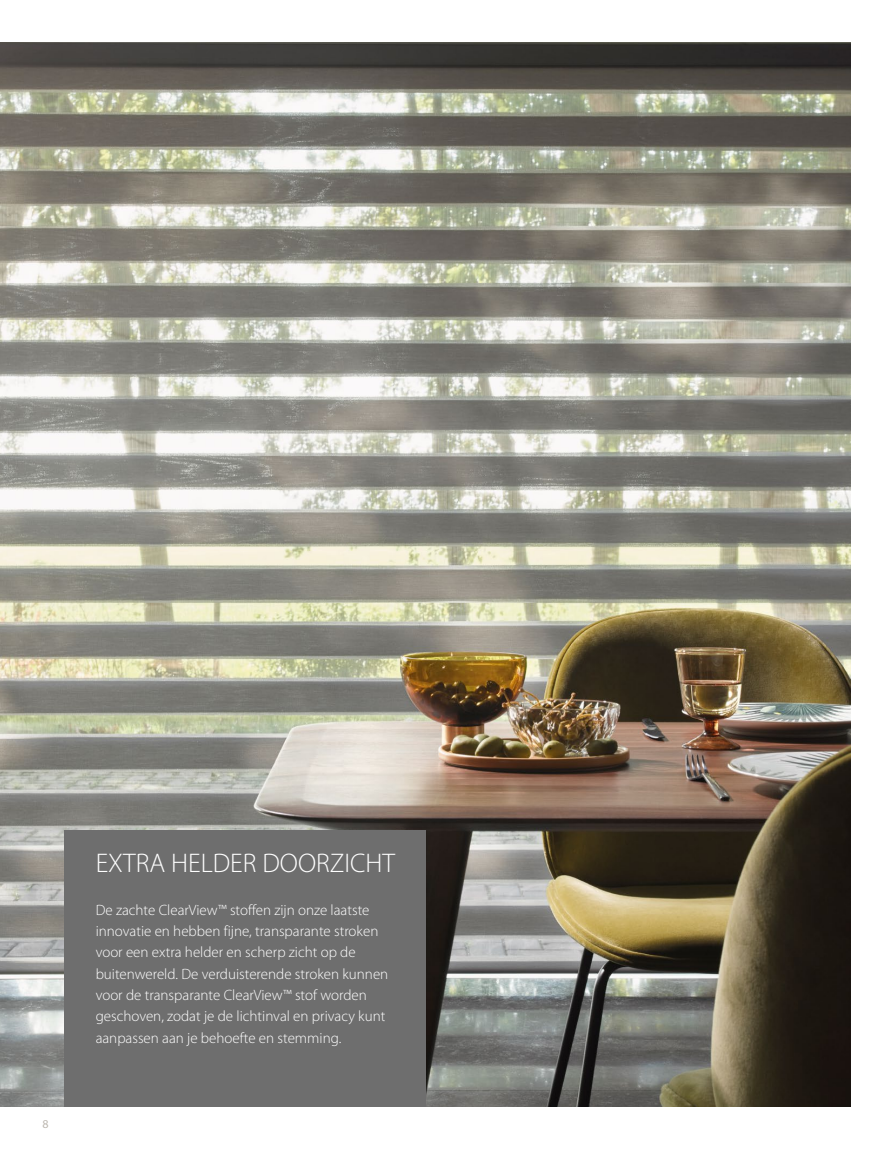
<style>
.page{position:relative;width:893px;height:1149px;background:#fff}
.page>*{position:absolute;margin:0;border:0;box-sizing:border-box;transform-origin:0 0}
.subregel_kop{font:300 27px "Myriad Pro";color:#fff}
.tekst{font:300 15px/21.3px "Myriad Pro";color:#fff}
.paginacijfer_even{font:12px "Myriad Pro";color:#bcb7af}
</style>
<div class="page">
<img style="left:0;top:43px;width:850px;height:1063px">
<div style="left:64px;top:829px;width:361px;height:277px;background:#6e6e6e"></div>
<p class="paginacijfer_even" style="left:43px;top:1115px;width:8px">8</p>
<p class="subregel_kop" style="left:96px;top:848px;width:301px">EXTRA HELDER DOORZICHT</p>
<p class="tekst" style="left:96px;top:899px;width:294px">De zachte ClearView™ stoffen zijn onze laatste innovatie en hebben fijne, transparante stroken voor een extra helder en scherp zicht op de buitenwereld. De verduisterende stroken kunnen voor de transparante ClearView™ stof worden geschoven, zodat je de lichtinval en privacy kunt aanpassen aan je behoefte en stemming.</p>
</div>
